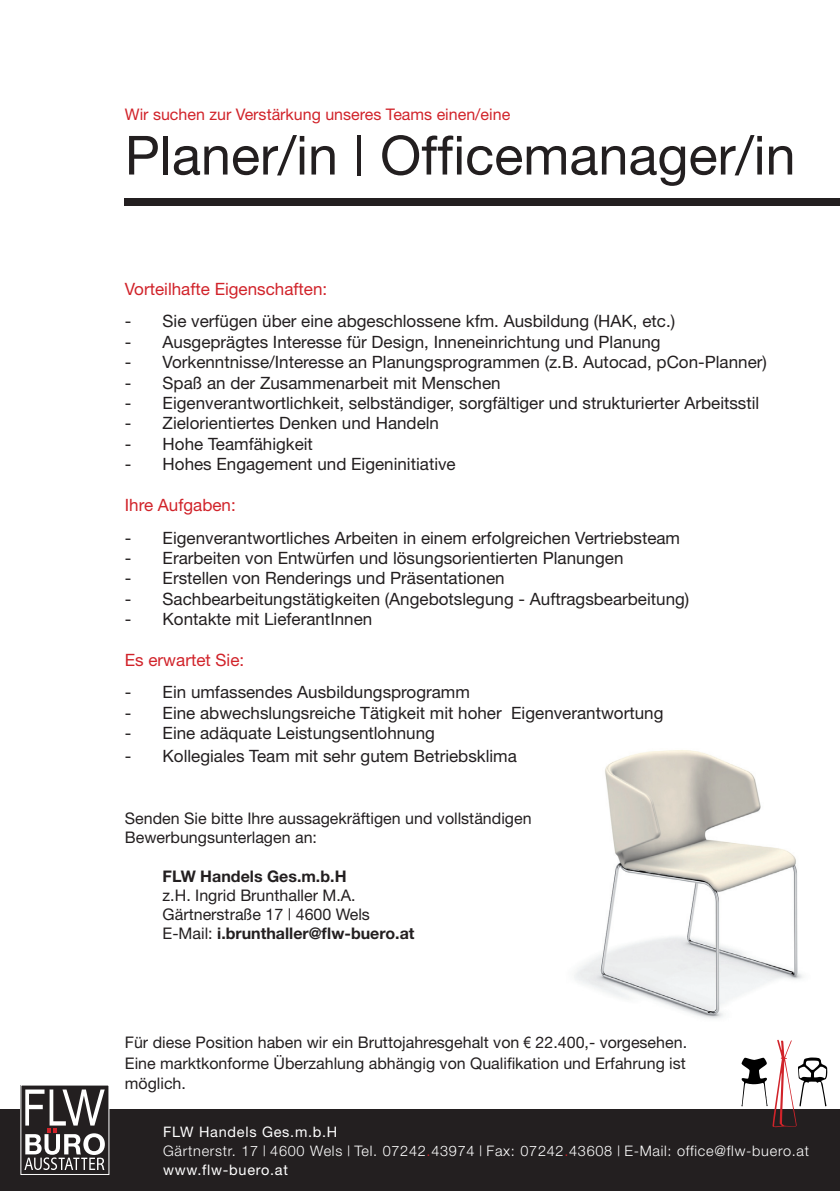
<style>
.page{position:relative;width:840px;height:1191px;background:#fff}
.page>*{position:absolute;margin:0;border:0;box-sizing:border-box;transform-origin:0 0}
.t1{font:54px "Helvetica Neue";color:#231f20}
.t2{font:17px "Helvetica Neue";color:#231f20}
.t3{font:17px "Helvetica Neue";color:#d1232a}
.t4{font:16px/19.2px "Helvetica Neue";color:#231f20}
.t5{font:16px "Helvetica Neue";color:#d1232a}
.t6{font:700 16px "Helvetica Neue";color:#231f20}
.t7{font:300 14.4px/18.6px "Helvetica Neue";letter-spacing:.05em;color:#fff}
.s1{font-weight:700}
.s2{font-family:"Arial Narrow"}
.s3{font-weight:400}
.s4{color:#d1232a}
</style>
<div class="page">
<img style="left:574px;top:750px;width:229px;height:269px">
<div style="left:0;top:1109px;width:839px;height:82px;background:#231f20"></div>
<div style="left:125px;top:198px;width:714px;height:8px;background:#231f20"></div>
<div style="left:21px;top:1085px;width:88px;height:89px;background:#231f20"></div>
<svg style="left:24px;top:1089px;width:81px;height:81px"></svg>
<svg style="left:741px;top:1039px;width:86px;height:88px"></svg>
<p class="t5" style="left:125px;top:105px;width:386px">Wir suchen zur Verstärkung unseres Teams einen/eine</p>
<h1 class="t1" style="left:125px;top:123px;width:672px">Planer/in | Officemanager/in</h1>
<p class="t3" style="left:125px;top:279px;width:204px">Vorteilhafte Eigenschaften:</p>
<p class="t2" style="left:125px;top:311px;width:551px">- Sie verfügen über eine abgeschlossene kfm. Ausbildung (HAK, etc.)</p>
<p class="t2" style="left:125px;top:332px;width:537px">- Ausgeprägtes Interesse für Design, Inneneinrichtung und Planung</p>
<p class="t2" style="left:125px;top:352px;width:643px">- Vorkenntnisse/Interesse an Planungsprogrammen (z.B. Autocad, pCon-Planner)</p>
<p class="t2" style="left:125px;top:372px;width:377px">- Spaß an der Zusammenarbeit mit Menschen</p>
<p class="t2" style="left:125px;top:393px;width:635px">- Eigenverantwortlichkeit, selbständiger, sorgfältiger und strukturierter Arbeitsstil</p>
<p class="t2" style="left:125px;top:413px;width:315px">- Zielorientiertes Denken und Handeln</p>
<p class="t2" style="left:125px;top:434px;width:189px">- Hohe Teamfähigkeit</p>
<p class="t2" style="left:125px;top:454px;width:332px">- Hohes Engagement und Eigeninitiative</p>
<p class="t3" style="left:125px;top:495px;width:112px">Ihre Aufgaben:</p>
<p class="t2" style="left:125px;top:527px;width:556px">- Eigenverantwortliches Arbeiten in einem erfolgreichen Vertriebsteam</p>
<p class="t2" style="left:125px;top:548px;width:500px">- Erarbeiten von Entwürfen und lösungsorientierten Planungen</p>
<p class="t2" style="left:125px;top:568px;width:381px">- Erstellen von Renderings und Präsentationen</p>
<p class="t2" style="left:125px;top:588px;width:565px">- Sachbearbeitungstätigkeiten (Angebotslegung - Auftragsbearbeitung)</p>
<p class="t2" style="left:125px;top:609px;width:249px">- Kontakte mit LieferantInnen</p>
<p class="t3" style="left:125px;top:650px;width:121px">Es erwartet Sie:</p>
<p class="t2" style="left:125px;top:682px;width:346px">- Ein umfassendes Ausbildungsprogramm</p>
<p class="t2" style="left:125px;top:702px;width:540px">- Eine abwechslungsreiche Tätigkeit mit hoher Eigenverantwortung</p>
<p class="t2" style="left:125px;top:723px;width:311px">- Eine adäquate Leistungsentlohnung</p>
<p class="t2" style="left:125px;top:746px;width:393px">- Kollegiales Team mit sehr gutem Betriebsklima</p>
<p class="t4" style="left:125px;top:808px;width:408px">Senden Sie bitte Ihre aussagekräftigen und vollständigen<br>Bewerbungsunterlagen an:</p>
<p class="t6" style="left:162px;top:866px;width:185px">FLW Handels Ges.m.b.H</p>
<p class="t4" style="left:162px;top:885px;width:253px">z.H. Ingrid Brunthaller M.A.<br>Gärtnerstraße 17 | 4600 Wels<br>E-Mail: <span class="s1">i.brunthaller@flw-buero.at</span></p>
<p class="t4" style="left:125px;top:1032px;width:563px;line-height:20.4px;text-align:justify">Für diese Position haben wir ein Bruttojahresgehalt von <span class="s2">€</span> 22.400,- vorgesehen.<br>Eine marktkonforme Überzahlung abhängig von Qualifikation und Erfahrung ist möglich.</p>
<p class="t7" style="left:163px;top:1122px;width:647px"><span class="s3">FLW Handels Ges.m.b.H<br></span>Gärtnerstr. 17 | 4600 Wels | Tel. 07242<span class="s4">.</span>43974 | Fax: 07242<span class="s4">.</span>43608 | E-Mail: office@flw-buero.at <span class="s3">www.flw-buero.at</span></p>
</div>
